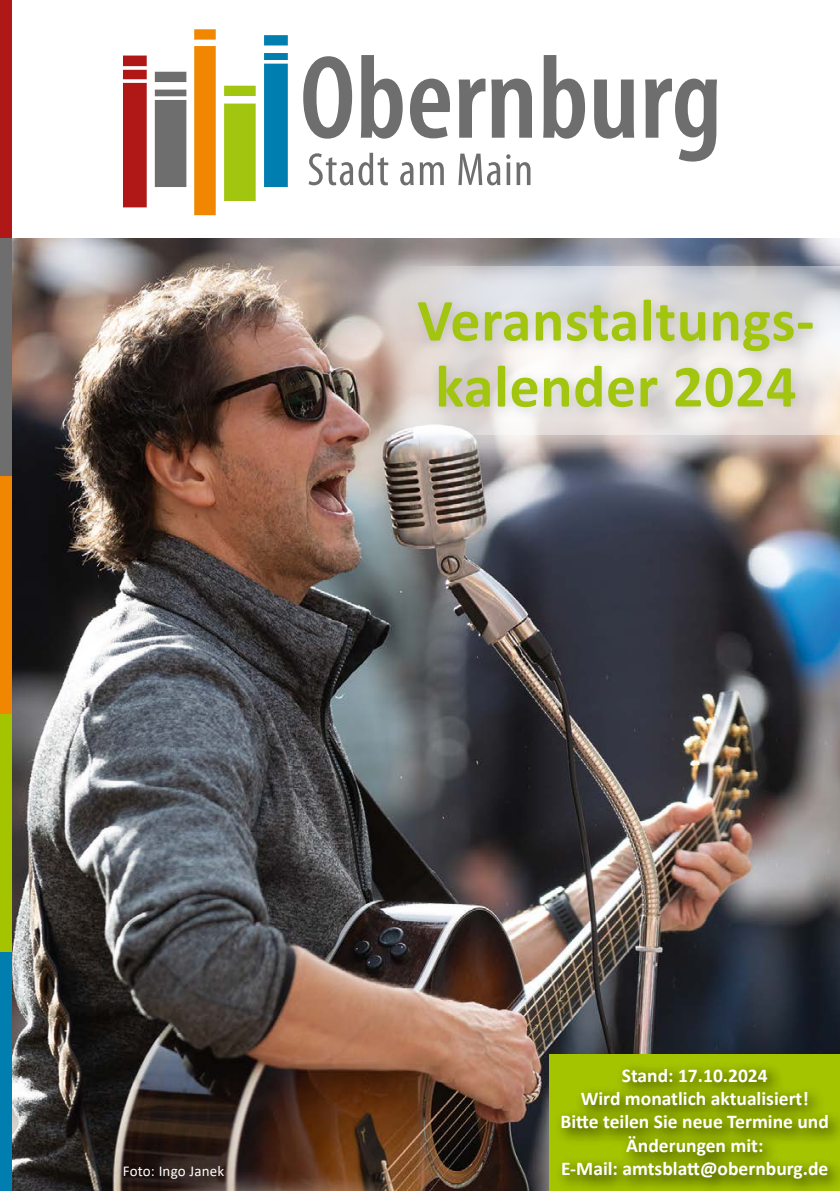
<style>
.page{position:relative;width:840px;height:1191px;background:#fff}
.page>*{position:absolute;margin:0;border:0;box-sizing:border-box;transform-origin:0 0}
.t1{font:700 60px/66px "Calibri";letter-spacing:.01em;color:#a2c510}
.t2{font:700 19.6px/23.4px "Calibri";color:#fff;text-align:center}
.t3{font:15px "Calibri";letter-spacing:.01em;color:#fff}
</style>
<div class="page">
<img style="left:11px;top:238px;width:828px;height:953px">
<div style="left:549px;top:1054px;width:290px;height:137px;background:#a5c400"></div>
<div style="left:0;top:0;width:11px;height:238px;background:#af1817"></div>
<div style="left:0;top:238px;width:11px;height:238px;background:#6e6e6e"></div>
<div style="left:0;top:476px;width:11px;height:238px;background:#f18700"></div>
<div style="left:0;top:714px;width:11px;height:238px;background:#a5c400"></div>
<div style="left:0;top:952px;width:11px;height:239px;background:#007eb0"></div>
<svg style="left:303px;top:56px;width:49px;height:83px"></svg>
<svg style="left:360px;top:55px;width:42px;height:84px"></svg>
<svg style="left:410px;top:79px;width:40px;height:59px"></svg>
<svg style="left:458px;top:79px;width:27px;height:59px"></svg>
<svg style="left:491px;top:79px;width:40px;height:59px"></svg>
<svg style="left:543px;top:55px;width:41px;height:84px"></svg>
<svg style="left:594px;top:80px;width:39px;height:59px"></svg>
<svg style="left:645px;top:79px;width:71px;height:83px"></svg>
<svg style="left:308px;top:153px;width:80px;height:32px"></svg>
<svg style="left:400px;top:162px;width:13px;height:23px"></svg>
<svg style="left:419px;top:162px;width:24px;height:23px"></svg>
<svg style="left:458px;top:154px;width:42px;height:31px"></svg>
<svg style="left:506px;top:162px;width:4px;height:23px"></svg>
<svg style="left:506px;top:154px;width:4px;height:5px"></svg>
<svg style="left:516px;top:162px;width:14px;height:23px"></svg>
<svg style="left:194px;top:29px;width:21px;height:11px"></svg>
<svg style="left:264px;top:35px;width:23px;height:10px"></svg>
<div style="left:194px;top:46px;width:21px;height:169px;background:#f18700"></div>
<svg style="left:264px;top:53px;width:23px;height:134px;background:#0781b2"></svg>
<svg style="left:155px;top:72px;width:31px;height:10px"></svg>
<svg style="left:224px;top:86px;width:31px;height:10px"></svg>
<div style="left:224px;top:104px;width:31px;height:97px;background:#a2c510"></div>
<div style="left:155px;top:90px;width:31px;height:97px;background:#6e6e6e"></div>
<svg style="left:123px;top:56px;width:24px;height:151px;background:#b32524"></svg>
<div style="left:553px;top:1061px;width:286px;height:130px;background:#000;opacity:.85"></div>
<svg style="left:307px;top:267px;width:51px;height:168px;background:#9d877f"></svg>
<div style="left:358px;top:240px;width:481px;height:228px;background:#fff;opacity:.6"></div>
<h1 class="t1" style="left:417px;top:287px;width:398px">Veranstaltungs&shy;kalender 2024</h1>
<p class="t3" style="left:123px;top:1160px;width:103px">Foto: Ingo Janek</p>
<p class="t2" style="left:560px;top:1063px;width:270px">Stand: 17.10.2024<br>Wird monatlich aktualisiert!<br>Bitte teilen Sie neue Termine und<br>Änderungen mit:<br>E-Mail: amtsblatt@obernburg.de</p>
</div>
